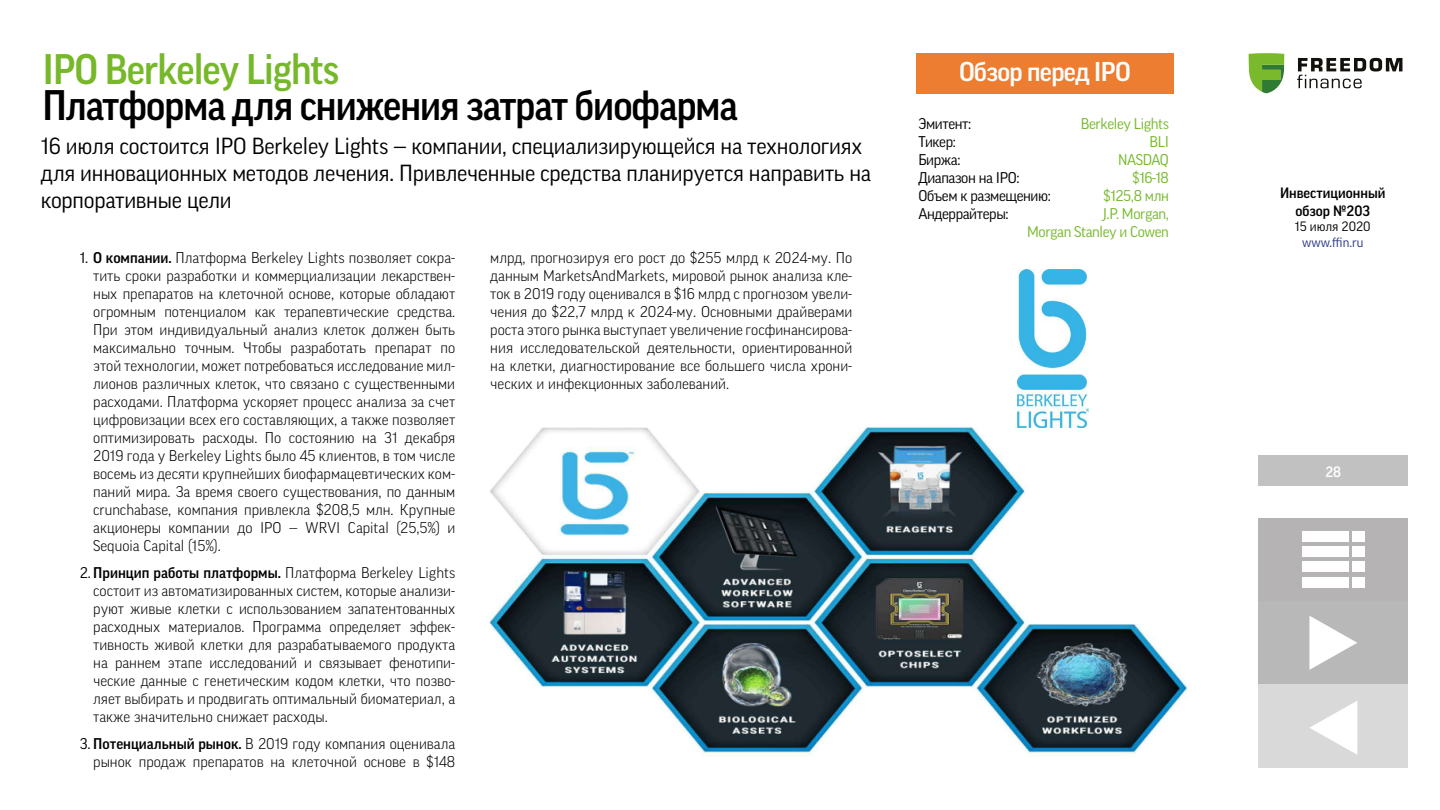
<style>
.page{position:relative;width:1440px;height:810px;background:#fff}
.page>*{position:absolute;margin:0;border:0;box-sizing:border-box;transform-origin:0 0}
.t1{font:500 41.25px "Good Pro";letter-spacing:-.025em;color:#000;scale:.96 1}
.t2{font:500 41.25px "Good Pro";letter-spacing:-.025em;color:#76b82a;scale:.96 1}
.t3{font:500 26.33px "Good Pro";letter-spacing:-.025em;color:#fff}
.t4{font:22.5px/27px "Good Pro";letter-spacing:-.01em;color:#000}
.t5{font:300 15px/18px "Good Pro";color:#000;text-align:justify}
.t6{font:15px/18px "Good Pro";letter-spacing:-.025em;color:#76b82a;text-align:right}
.t7{font:15px "Good Pro";letter-spacing:-.025em;color:#000}
.t8{font:500 14.48px/17.4px "Good Pro";color:#000;text-align:center}
.t9{font:500 14.48px "Good Pro";color:#fff}
.t10{font:13.05px "Good Pro";color:#283583}
.t11{font:13.05px "Good Pro";color:#000}
.s1{font-weight:400}
.s2{font-weight:500}
</style>
<div class="page">
<div style="left:1258px;top:456px;width:150px;height:30px;background:#c1c1c1"></div>
<svg style="left:1249px;top:53px;width:35px;height:40px"></svg>
<svg style="left:1297px;top:58px;width:105px;height:30px"></svg>
<div style="left:1259px;top:518px;width:149px;height:83px;background:#b5b3b3"></div>
<div style="left:1302px;top:531px;width:46px;height:11px;background:#fff"></div>
<div style="left:1352px;top:531px;width:13px;height:11px;background:#fff"></div>
<div style="left:1302px;top:547px;width:46px;height:10px;background:#fff"></div>
<div style="left:1352px;top:547px;width:13px;height:10px;background:#fff"></div>
<div style="left:1302px;top:562px;width:46px;height:10px;background:#fff"></div>
<div style="left:1352px;top:562px;width:13px;height:10px;background:#fff"></div>
<div style="left:1302px;top:577px;width:46px;height:11px;background:#fff"></div>
<div style="left:1352px;top:577px;width:13px;height:11px;background:#fff"></div>
<svg style="left:1259px;top:602px;width:149px;height:82px;background:#bfbfbf"></svg>
<svg style="left:1259px;top:684px;width:149px;height:82px;background:#ddd"></svg>
<div style="left:916px;top:53px;width:258px;height:41px;background:#ed7d30"></div>
<img style="left:489px;top:415px;width:699px;height:342px">
<img style="left:1018px;top:269px;width:71px;height:158px">
<h1 class="t2" style="left:42px;top:46px;width:311px">IPO Berkeley Lights</h1>
<h1 class="t1" style="left:42px;top:82px;width:726px">Платформа для снижения затрат биофарма</h1>
<h3 class="t4" style="left:41px;top:132px;width:832px">16 июля состоится IPO Berkeley Lights — компании, специализирующейся на технологиях для инновационных методов лечения. Привлеченные средства планируется направить на корпоративные цели</h3>
<p class="t5" style="left:93px;top:248px;width:364px;text-indent:-14px"><span class="s1">1.</span> <span class="s2">О компании.</span> Платформа Berkeley Lights позволяет сокра&shy;тить сроки разработки и коммерциализации лекарствен&shy;ных препаратов на клеточной основе, которые обладают огромным потенциалом как терапевтические средства.<br>При этом индивидуальный анализ клеток должен быть максимально точным. Чтобы разработать препарат по этой технологии, может потребоваться исследование мил&shy;лионов различных клеток, что связано с существенными расходами. Платформа ускоряет процесс анализа за счет цифровизации всех его составляющих, а также позволяет оптимизировать расходы. По состоянию на 31 декабря 2019 года у Berkeley Lights было 45 клиентов, в том числе восемь из десяти крупнейших биофармацевтических ком&shy;паний мира. За время своего существования, по данным crunchabase, компания привлекла $208,5 млн. Крупные акционеры компании до IPO — WRVI Capital (25,5%) и Sequoia Capital (15%).</p>
<p class="t5" style="left:93px;top:563px;width:364px;text-indent:-14px"><span class="s1">2.</span><span class="s2">Принцип работы платформы.</span> Платформа Berkeley Lights состоит из автоматизированных систем, которые анализи&shy;руют живые клетки с использованием запатентованных расходных материалов. Программа определяет эффек&shy;тивность живой клетки для разрабатываемого продукта на раннем этапе исследований и связывает фенотипи&shy;ческие данные с генетическим кодом клетки, что позво&shy;ляет выбирать и продвигать оптимальный биоматериал, а также значительно снижает расходы.</p>
<p class="t5" style="left:80px;top:734px;width:377px;text-align:right"><span class="s1">3.</span> <span class="s2">Потенциальный рынок.</span> В 2019 году компания оценивала рынок продаж препаратов на клеточной основе в $148</p>
<p class="t5" style="left:490px;top:248px;width:364px">млрд, прогнозируя его рост до $255 млрд к 2024-му. По данным MarketsAndMarkets, мировой рынок анализа кле&shy;ток в 2019 году оценивался в $16 млрд с прогнозом увели&shy;чения до $22,7 млрд к 2024-му. Основными драйверами роста этого рынка выступает увеличение госфинансирова&shy;ния исследовательской деятельности, ориентированной на клетки, диагностирование все большего числа хрони&shy;ческих и инфекционных заболеваний.</p>
<h2 class="t3" style="left:959px;top:57px;width:173px">Обзор перед IPO</h2>
<p class="t7" style="left:918px;top:115px;width:54px">Эмитент:</p>
<p class="t6" style="left:1081px;top:114px;width:90px">Berkeley Lights</p>
<p class="t7" style="left:918px;top:133px;width:39px">Тикер:</p>
<p class="t6" style="left:1149px;top:132px;width:21px">BLI</p>
<p class="t7" style="left:918px;top:151px;width:44px">Биржа:</p>
<p class="t6" style="left:1118px;top:150px;width:52px">NASDAQ</p>
<p class="t7" style="left:918px;top:169px;width:103px">Диапазон на IPO:</p>
<p class="t6" style="left:1132px;top:168px;width:38px">$16-18</p>
<p class="t7" style="left:918px;top:187px;width:134px">Объем к размещению:</p>
<p class="t6" style="left:1103px;top:186px;width:67px">$125,8 млн</p>
<p class="t7" style="left:918px;top:205px;width:92px">Андеррайтеры:</p>
<p class="t6" style="left:1027px;top:204px;width:143px">J.P. Morgan,<br>Morgan Stanley и Cowen</p>
<p class="t8" style="left:1280px;top:185px;width:107px">Инвестиционный обзор №203</p>
<p class="t11" style="left:1295px;top:219px;width:77px">15 июля 2020</p>
<p class="t10" style="left:1302px;top:235px;width:63px">www.ffin.ru</p>
<p class="t9" style="left:1325px;top:463px;width:17px">28</p>
</div>
